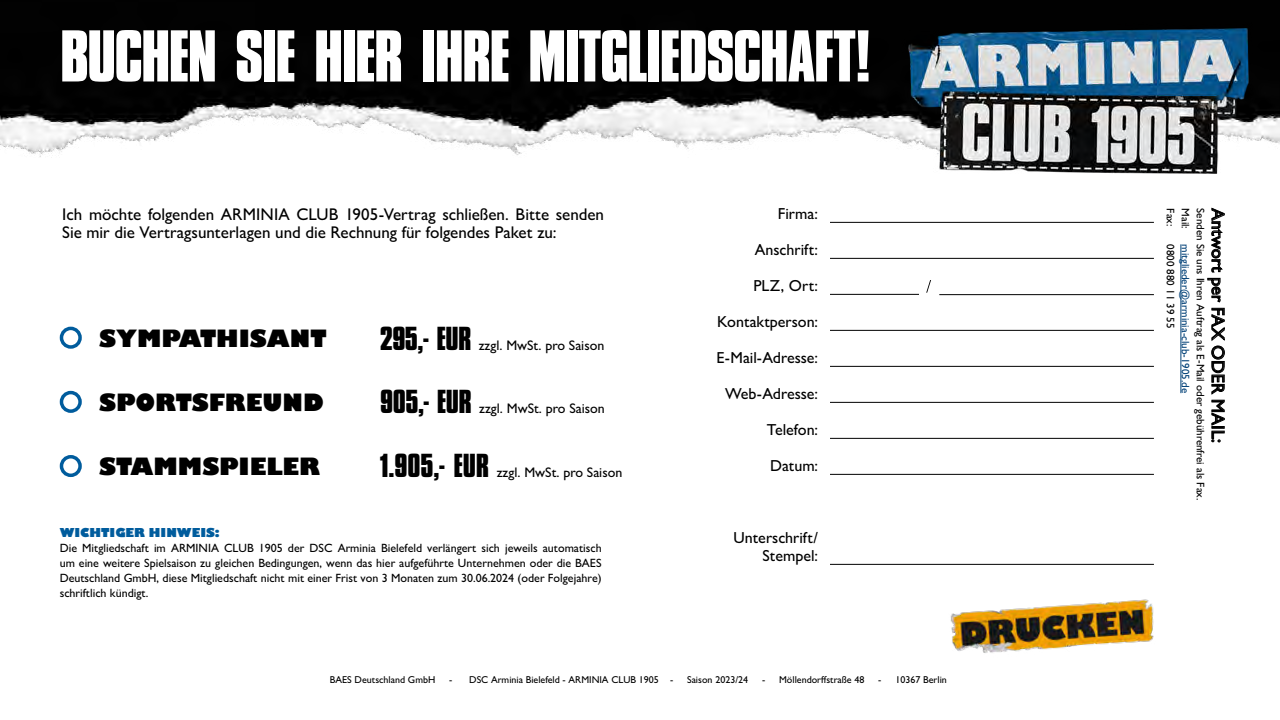
<style>
.page{position:relative;width:1280px;height:720px;background:#fff}
.page>*{position:absolute;margin:0;border:0;box-sizing:border-box;transform-origin:0 0}
.t1{font:700 76.7px "Compacta DOT";letter-spacing:-.025em;color:#fff}
.t2{font:700 34.8px "Compacta DOT";letter-spacing:-.015em;color:#000}
.t3{font:800 23.2px "Gill Sans";color:#000}
.t4{font:500 18px "Gill Sans MT Pro";letter-spacing:.005em;color:#000}
.t5{font:500 17px/18px "Gill Sans MT Pro";color:#000}
.t6{font:500 16px/18px "Gill Sans MT Pro";color:#000;text-align:right}
.t7{font:500 13.9px "Gill Sans MT Pro";color:#000}
.t8{font:500 12px/15px "Gill Sans MT Pro";color:#000;text-align:justify}
.t9{font:800 12px "Gill Sans";color:#005c9d}
.t10{font:500 11px "Gill Sans MT Pro";color:#000}
.t11{font:500 11px "Gill Sans MT Pro";color:#004077}
.t12{font:500 10px "Gill Sans MT Pro";color:#000}
</style>
<div class="page">
<img style="left:0;top:0;width:1280px;height:564px">
<svg style="left:926px;top:280px;width:5px;height:13px"></svg>
<hr style="left:1181px;top:244px;width:1px;height:149px;background:#004077">
<hr style="left:830px;top:564px;width:324px;height:1px;background:#000">
<hr style="left:830px;top:474px;width:324px;height:1px;background:#000">
<hr style="left:830px;top:438px;width:324px;height:1px;background:#000">
<hr style="left:830px;top:402px;width:324px;height:1px;background:#000">
<hr style="left:830px;top:366px;width:324px;height:1px;background:#000">
<hr style="left:830px;top:330px;width:324px;height:1px;background:#000">
<hr style="left:939px;top:294px;width:215px;height:1px;background:#000">
<hr style="left:830px;top:294px;width:89px;height:1px;background:#000">
<hr style="left:830px;top:258px;width:324px;height:1px;background:#000">
<hr style="left:830px;top:222px;width:324px;height:1px;background:#000">
<div style="left:60px;top:327px;width:22px;height:22px;border:3px solid #005c9d;border-radius:50%"></div>
<div style="left:60px;top:391px;width:22px;height:22px;border:3px solid #005c9d;border-radius:50%"></div>
<div style="left:60px;top:455px;width:22px;height:22px;border:3px solid #005c9d;border-radius:50%"></div>
<img style="left:950px;top:599px;width:204px;height:54px">
<img style="left:901px;top:22px;width:354px;height:161px">
<h1 class="t1" style="left:60px;top:15px;width:815px">BUCHEN SIE HIER IHRE MITGLIEDSCHAFT!</h1>
<h3 class="t5" style="left:62px;top:205px;width:543px">Ich möchte folgenden ARMINIA CLUB 1905-Vertrag schließen. Bitte senden<br>Sie mir die Vertragsunterlagen und die Rechnung für folgendes Paket zu:</h3>
<h3 class="t3" style="left:99px;top:324px;width:229px">SYMPATHISANT</h3>
<h2 class="t2" style="left:380px;top:320px;width:93px">295,- EUR</h2>
<p class="t7" style="left:479px;top:337px;width:127px">zzgl. MwSt. pro Saison</p>
<h3 class="t3" style="left:99px;top:388px;width:226px">SPORTSFREUND</h3>
<h2 class="t2" style="left:380px;top:383px;width:93px">905,- EUR</h2>
<p class="t7" style="left:479px;top:401px;width:127px">zzgl. MwSt. pro Saison</p>
<h3 class="t3" style="left:99px;top:451px;width:222px">STAMMSPIELER</h3>
<h2 class="t2" style="left:380px;top:447px;width:110px">1.905,- EUR</h2>
<p class="t7" style="left:497px;top:464px;width:127px">zzgl. MwSt. pro Saison</p>
<p class="t9" style="left:60px;top:525px;width:161px">WICHTIGER HINWEIS:</p>
<p class="t8" style="left:60px;top:540px;width:544px">Die Mitgliedschaft im ARMINIA CLUB 1905 der DSC Arminia Bielefeld verlängert sich jeweils automatisch um eine weitere Spielsaison zu gleichen Bedingungen, wenn das hier aufgeführte Unternehmen oder die BAES Deutschland GmbH, diese Mitgliedschaft nicht mit einer Frist von 3 Monaten zum 30.06.2024 (oder Folgejahre) schriftlich kündigt.</p>
<h3 class="t6" style="left:778px;top:205px;width:42px">Firma:</h3>
<h3 class="t6" style="left:755px;top:241px;width:65px">Anschrift:</h3>
<h3 class="t6" style="left:753px;top:277px;width:66px">PLZ, Ort:</h3>
<h3 class="t6" style="left:717px;top:313px;width:102px">Kontaktperson:</h3>
<h3 class="t6" style="left:717px;top:349px;width:103px">E-Mail-Adresse:</h3>
<h3 class="t6" style="left:725px;top:385px;width:94px">Web-Adresse:</h3>
<h3 class="t6" style="left:767px;top:421px;width:53px">Telefon:</h3>
<h3 class="t6" style="left:770px;top:457px;width:49px">Datum:</h3>
<h3 class="t6" style="left:733px;top:529px;width:86px">Unterschrift/<br>Stempel:</h3>
<p class="t12" style="left:330px;top:674px;width:107px">BAES Deutschland GmbH</p>
<p class="t12" style="left:449px;top:674px;width:225px">- DSC Arminia Bielefeld - ARMINIA CLUB 1905 -</p>
<p class="t12" style="left:687px;top:674px;width:62px">Saison 2023/24</p>
<p class="t12" style="left:762px;top:674px;width:104px">- Möllendorffstraße 48</p>
<p class="t12" style="left:878px;top:674px;width:70px">- 10367 Berlin</p>
<p class="t10" style="left:1192px;top:208px;width:22px;rotate:90deg">Mail:</p>
<p class="t10" style="left:1207px;top:208px;width:293px;rotate:90deg">Senden Sie uns Ihren Auftrag als E-Mail oder gebührenfrei als Fax.</p>
<h3 class="t4" style="left:1229px;top:208px;width:236px;rotate:90deg">Antwort per FAX ODER MAIL:</h3>
<p class="t10" style="left:1177px;top:208px;width:19px;rotate:90deg">Fax:</p>
<p class="t10" style="left:1177px;top:244px;width:85px;rotate:90deg">0800 880 11 39 55</p>
<p class="t11" style="left:1192px;top:244px;width:150px;rotate:90deg">mitglieder@arminia-club-1905.de</p>
</div>
